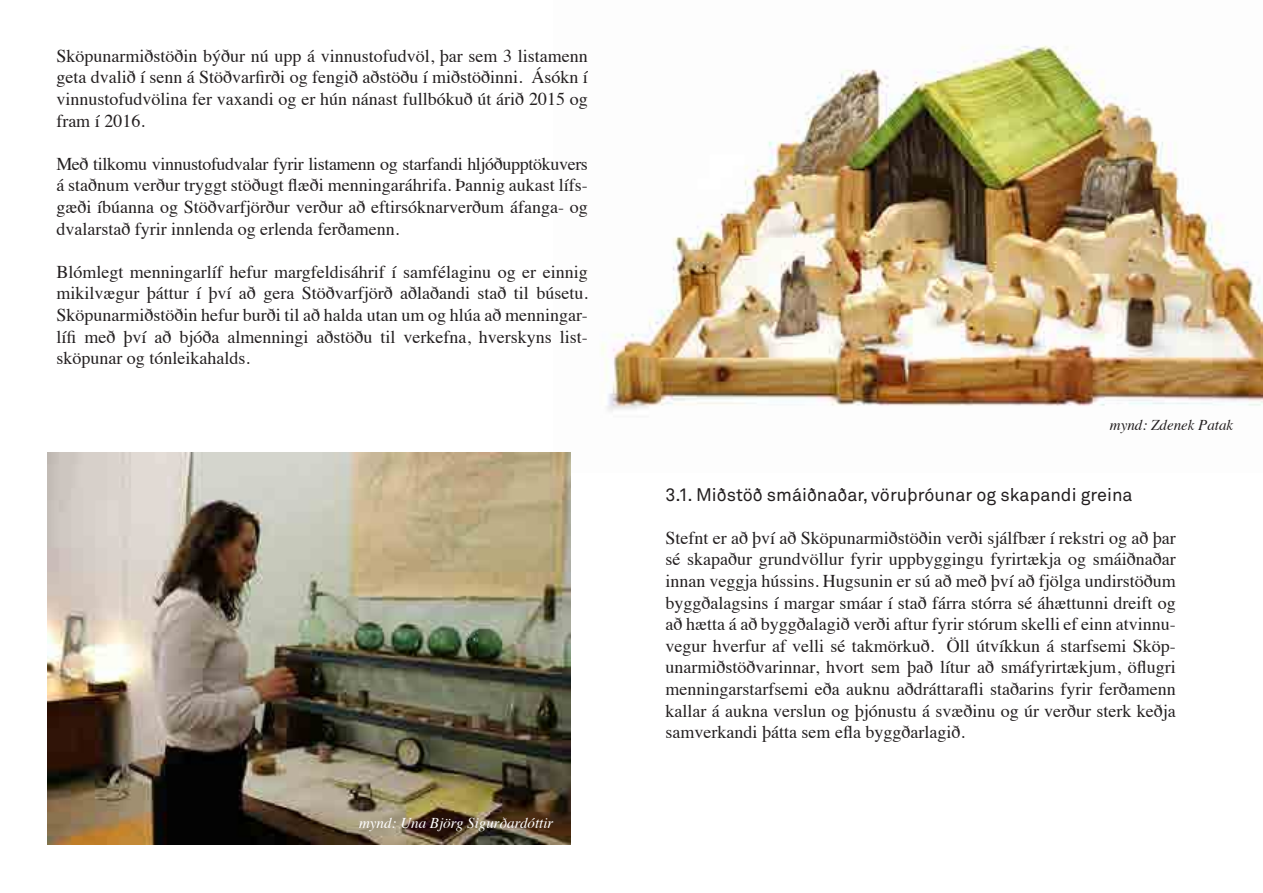
<style>
.page{position:relative;width:1263px;height:893px;background:#fff}
.page>*{position:absolute;margin:0;border:0;box-sizing:border-box;transform-origin:0 0}
._4_Text{font:18px/21.6px "Times";color:#231f20;text-align:justify}
._3_Subtitle{font:18px "Akkurat";color:#231f20}
._6_Legend{font:italic 15px "Times";color:#fff}
._6_Legend-2{font:italic 15px "Times";color:#231f20}
</style>
<div class="page">
<img style="left:570px;top:45px;width:693px;height:428px">
<img style="left:47px;top:452px;width:523px;height:393px">
<p class="_4_Text" style="left:56px;top:43px;width:533px">Sköpunarmiðstöðin býður nú upp á vinnustofudvöl, þar sem 3 listamenn geta dvalið í senn á Stöðvarfirði og fengið aðstöðu í miðstöðinni. Ásókn í vinnustofudvölina fer vaxandi og er hún nánast fullbókuð út árið 2015 og fram í 2016.</p>
<p class="_4_Text" style="left:56px;top:151px;width:533px">Með tilkomu vinnustofudvalar fyrir listamenn og starfandi hljóðupptökuvers á staðnum verður tryggt stöðugt flæði menningaráhrifa. Þannig aukast lífs&shy;gæði íbúanna og Stöðvarfjörður verður að eftirsóknarverðum áfanga- og dvalarstað fyrir innlenda og erlenda ferðamenn.</p>
<p class="_4_Text" style="left:56px;top:259px;width:533px">Blómlegt menningarlíf hefur margfeldisáhrif í samfélaginu og er einnig mikilvægur þáttur í því að gera Stöðvarfjörð aðlaðandi stað til búsetu.<br>Sköpunarmiðstöðin hefur burði til að halda utan um og hlúa að menningar&shy;lífi með því að bjóða almenningi aðstöðu til verkefna, hverskyns list&shy;sköpunar og tónleikahalds.</p>
<p class="_6_Legend" style="left:359px;top:810px;width:196px">mynd: Una Björg Sigurðardóttir</p>
<p class="_6_Legend-2" style="left:1110px;top:412px;width:125px">mynd: Zdenek Patak</p>
<p class="_3_Subtitle" style="left:665px;top:484px;width:469px">3.1. Miðstöð smáiðnaðar, vöruþróunar og skapandi greina</p>
<p class="_4_Text" style="left:665px;top:525px;width:512px">Stefnt er að því að Sköpunarmiðstöðin verði sjálfbær í rekstri og að þar sé skapaður grundvöllur fyrir uppbyggingu fyrirtækja og smáiðnaðar innan veggja hússins. Hugsunin er sú að með því að fjölga undirstöðum byggðalagsins í margar smáar í stað fárra stórra sé áhættunni dreift og að hætta á að byggðalagið verði aftur fyrir stórum skelli ef einn atvinnu&shy;vegur hverfur af velli sé takmörkuð. Öll útvíkkun á starfsemi Sköp&shy;unarmiðstöðvarinnar, hvort sem það lítur að smáfyrirtækjum, öflugri menningarstarfsemi eða auknu aðdráttarafli staðarins fyrir ferðamenn kallar á aukna verslun og þjónustu á svæðinu og úr verður sterk keðja samverkandi þátta sem efla byggðarlagið.</p>
</div>
